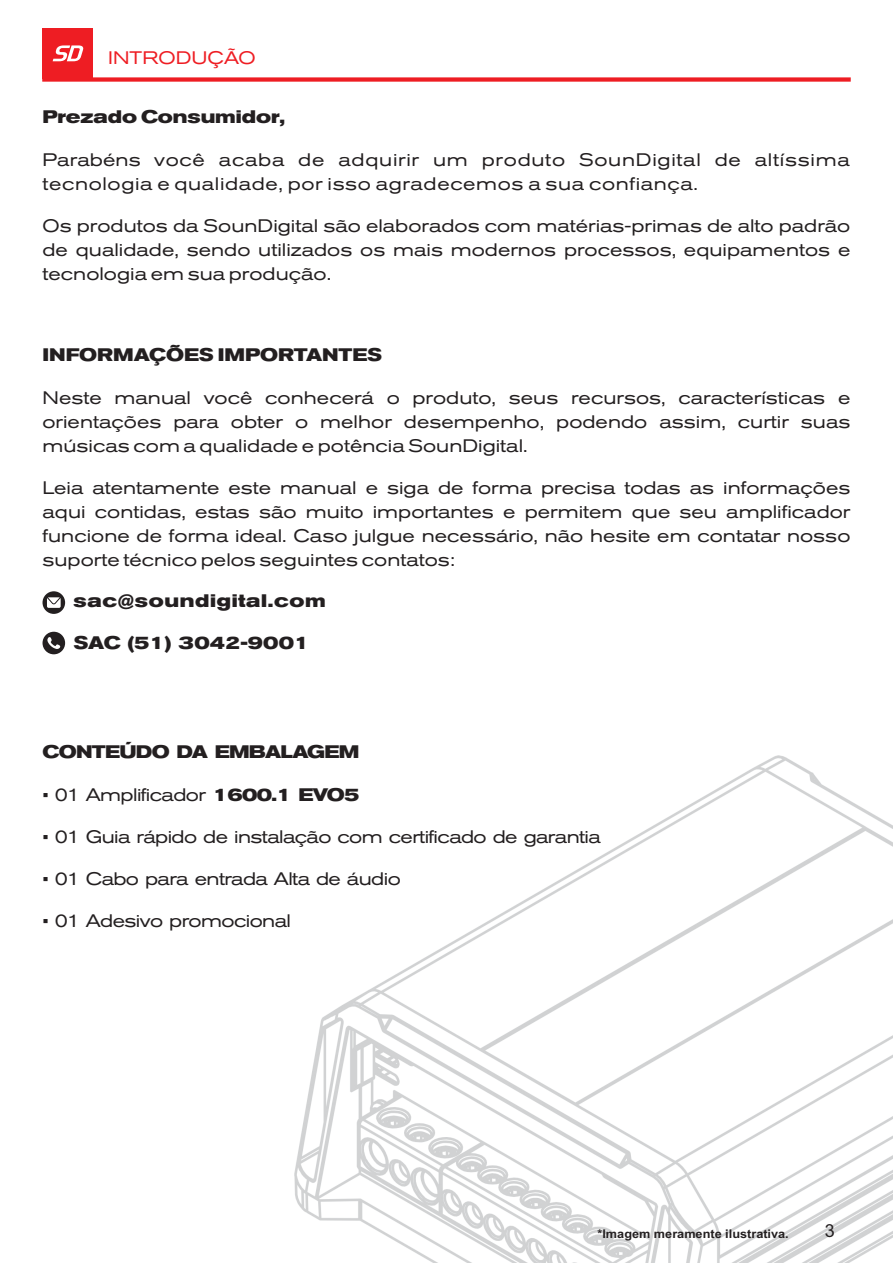
<style>
.page{position:relative;width:893px;height:1263px;background:#fff}
.page>*{position:absolute;margin:0;border:0;box-sizing:border-box;transform-origin:0 0}
.t1{font:expanded 18px/24.2px "Akzidenz Grotesk BQ";color:#231f20;text-align:justify}
.t2{font:expanded 18px "Akzidenz Grotesk BQ";letter-spacing:-.035em;color:#231f20}
.t3{font:expanded 18px/24.2px "Akzidenz Grotesk BQ";letter-spacing:.035em;color:#231f20}
.t4{font:700 expanded 18px "Akzidenz Grotesk BQ";color:#231f20}
.t5{font:700 expanded 18px "Akzidenz Grotesk BQ";letter-spacing:-.04em;color:#231f20}
.t6{font:700 expanded 18px "Akzidenz Grotesk BQ";letter-spacing:.04em;color:#231f20}
.t7{font:expanded 18px "Akzidenz Grotesk BQ";color:#ee1d23}
.t8{font:18px "Arial";color:#231f20}
.t9{font:700 12px "Arial";color:#231f20;scale:1.06 1}
.s1{font-family:"Arial";font-stretch:normal}
.s2{font-weight:700}
</style>
<div class="page">
<img style="left:294px;top:755px;width:599px;height:508px">
<div style="left:43px;top:591px;width:22px;height:23px;background:#231f20;border-radius:50%"></div>
<svg style="left:47px;top:597px;width:14px;height:11px"></svg>
<div style="left:43px;top:632px;width:22px;height:22px;background:#231f20;border-radius:50%"></div>
<svg style="left:47px;top:637px;width:13px;height:12px"></svg>
<div style="left:42px;top:77px;width:809px;height:5px;background:#ee1d23"></div>
<div style="left:42px;top:28px;width:51px;height:51px;background:#ee1d23"></div>
<svg style="left:53px;top:45px;width:30px;height:16px"></svg>
<p class="t7" style="left:108px;top:51px;width:149px">INTRODUÇÃO</p>
<p class="t4" style="left:43px;top:110px;width:244px">Prezado Consumidor,</p>
<p class="t3" style="left:43px;top:149px;width:809px">Parabéns você acaba de adquirir um produto SounDigital de altíssima tecnologia e qualidade, por isso agradecemos a sua confiança.</p>
<p class="t1" style="left:42px;top:216px;width:809px">Os produtos da SounDigital são elaborados com matérias-primas de alto padrão de qualidade, sendo utilizados os mais modernos processos, equipamentos e tecnologia em sua produção.</p>
<p class="t4" style="left:43px;top:348px;width:341px">INFORMAÇÕES IMPORTANTES</p>
<p class="t1" style="left:43px;top:387px;width:809px">Neste manual você conhecerá o produto, seus recursos, características e orientações para obter o melhor desempenho, podendo assim, curtir suas músicas com a qualidade e potência SounDigital.</p>
<p class="t1" style="left:43px;top:477px;width:809px">Leia atentamente este manual e siga de forma precisa todas as informações aqui contidas, estas são muito importantes e permitem que seu amplificador funcione de forma ideal. Caso julgue necessário, não hesite em contatar nosso suporte técnico pelos seguintes contatos:</p>
<p class="t6" style="left:74px;top:594px;width:254px">sac@soundigital.com</p>
<p class="t4" style="left:74px;top:636px;width:237px">SAC (51) 3042-9001</p>
<p class="t5" style="left:43px;top:745px;width:318px">CONTEÚDO DA EMBALAGEM</p>
<p class="t2" style="left:43px;top:788px;width:319px"><span class="s1">▪</span> 01 Amplificador <span class="s2">1600.1 EVO5</span></p>
<p class="t2" style="left:43px;top:830px;width:560px"><span class="s1">▪</span> 01 Guia rápido de instalação com certificado de garantia</p>
<p class="t2" style="left:43px;top:872px;width:360px"><span class="s1">▪</span> 01 Cabo para entrada Alta de áudio</p>
<p class="t2" style="left:42px;top:914px;width:250px"><span class="s1">▪</span> 01 Adesivo promocional</p>
<p class="t9" style="left:597px;top:1229px;width:182px">*Imagem meramente ilustrativa.</p>
<p class="t8" style="left:825px;top:1224px;width:12px">3</p>
</div>
